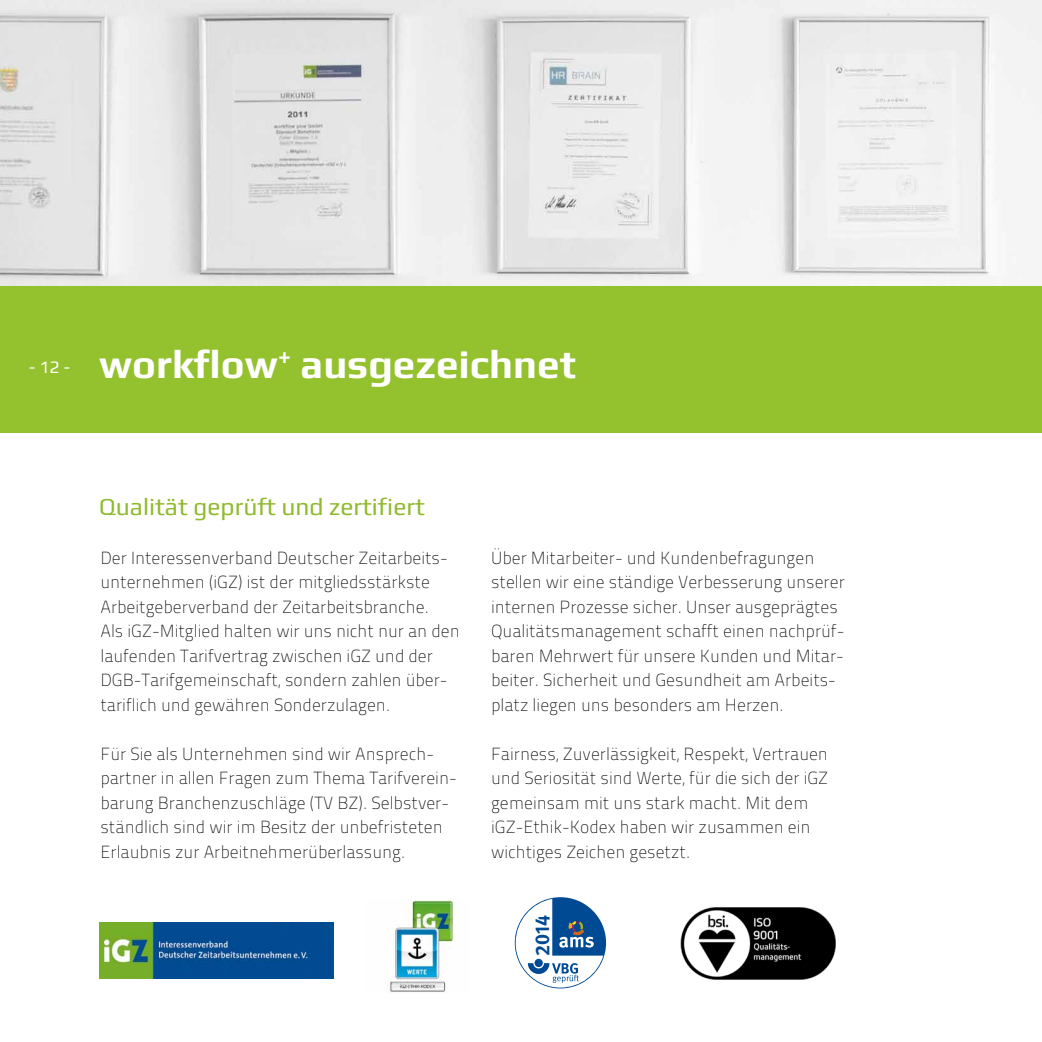
<style>
.page{position:relative;width:1042px;height:1042px;background:#fff}
.page>*{position:absolute;margin:0;border:0;box-sizing:border-box;transform-origin:0 0}
.t1{font:700 40.25px "Play";color:#fff}
.t2{font:24.5px "Play";color:#8fba2d}
.t3{font:700 19.95px "DGUV Meta";color:#004993}
.t4{font:17.5px/24.5px "Titillium Maps 29 L 1 wt";color:#000}
.t5{font:17.5px "Play";color:#fff}
</style>
<div class="page">
<img style="left:0;top:0;width:1042px;height:286px">
<div style="left:0;top:286px;width:1042px;height:146px;background:#94c12e"></div>
<img style="left:99px;top:923px;width:234px;height:56px">
<svg style="left:515px;top:897px;width:91px;height:91px"></svg>
<img style="left:680px;top:907px;width:156px;height:73px">
<img style="left:390px;top:899px;width:64px;height:93px">
<p class="t5" style="left:29px;top:357px;width:42px">- 12 -</p>
<h1 class="t1" style="left:99px;top:341px;width:478px">workflow<sup>+</sup> ausgezeichnet</h1>
<h2 class="t2" style="left:99px;top:492px;width:327px">Qualität geprüft und zertifiert</h2>
<p class="t4" style="left:100px;top:544px;width:361px">Der Interessenverband Deutscher Zeitarbeits&shy;unternehmen (iGZ) ist der mitgliedsstärkste Arbeitgeberverband der Zeitarbeitsbranche.<br>Als iGZ-Mitglied halten wir uns nicht nur an den laufenden Tarifvertrag zwischen iGZ und der DGB-Tarifgemeinschaft, sondern zahlen über&shy;tariflich und gewähren Sonderzulagen.</p>
<p class="t4" style="left:100px;top:740px;width:358px">Für Sie als Unternehmen sind wir Ansprech&shy;partner in allen Fragen zum Thema Tarifverein&shy;barung Branchenzuschläge (TV BZ). Selbstver&shy;ständlich sind wir im Besitz der unbefristeten Erlaubnis zur Arbeitnehmerüberlassung.</p>
<p class="t4" style="left:491px;top:544px;width:355px">Über Mitarbeiter- und Kundenbefragungen stellen wir eine ständige Verbesserung unserer internen Prozesse sicher. Unser ausgeprägtes Qualitätsmanagement schafft einen nachprüf&shy;baren Mehrwert für unsere Kunden und Mitar&shy;beiter. Sicherheit und Gesundheit am Arbeits&shy;platz liegen uns besonders am Herzen.</p>
<p class="t4" style="left:491px;top:740px;width:338px">Fairness, Zuverlässigkeit, Respekt, Vertrauen und Seriosität sind Werte, für die sich der iGZ gemeinsam mit uns stark macht. Mit dem iGZ-Ethik-Kodex haben wir zusammen ein wichtiges Zeichen gesetzt.</p>
<p class="t3" style="left:530px;top:956px;width:43px;rotate:-90deg">2014</p>
</div>
